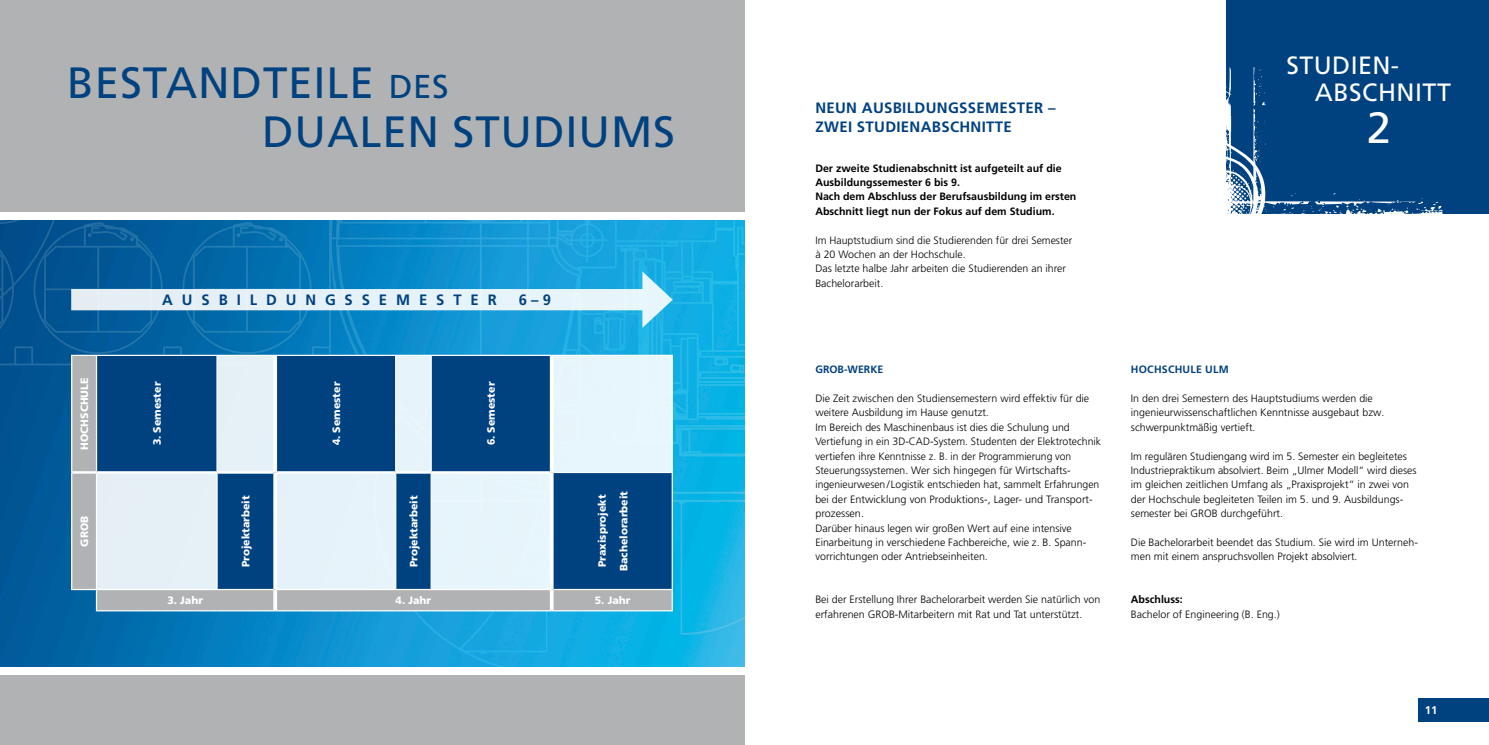
<style>
.page{position:relative;width:1489px;height:745px;background:#fff}
.page>*{position:absolute;margin:0;border:0;box-sizing:border-box;transform-origin:0 0}
.t1{font:43.75px "Frutiger LT Pro";letter-spacing:.02em;color:#004180}
.t2{font:43.75px "Frutiger LT Pro";color:#fff}
.t3{font:25px/26.2px "Frutiger LT Pro";letter-spacing:.02em;color:#fff}
.t4{font:700 15px/18.8px "Frutiger LT Pro";letter-spacing:.02em;color:#004180}
.t5{font:700 15px "Frutiger LT Pro";letter-spacing:.6em;color:#004180}
.t6{font:700 11.25px "Frutiger LT Pro";color:#fff}
.t7{font:300 10.62px/14.4px "Frutiger LT Pro";color:#000}
.t8{font:700 10.62px/14.4px "Frutiger LT Pro";color:#000}
.t9{font:900 10.62px/21.5px "Frutiger LT Pro";color:#fff;text-align:center}
.t10{font:700 10.62px "Frutiger LT Pro";letter-spacing:.02em;color:#004180}
.t11{font:700 10.62px "Frutiger LT Pro";color:#004180}
.s1{font-size:33px}
</style>
<div class="page">
<div style="left:1417px;top:697px;width:71px;height:23px;background:#004180"></div>
<img style="left:0;top:220px;width:745px;height:447px">
<div style="left:0;top:0;width:744px;height:216px;background:#b1b2b3"></div>
<div style="left:0;top:673px;width:744px;height:71px;background:#b1b2b3"></div>
<div style="left:1225px;top:0;width:263px;height:213px;background:#004180"></div>
<svg style="left:1225px;top:67px;width:217px;height:147px"></svg>
<svg style="left:72px;top:356px;width:599px;height:254px;background:#b5b6b7"></svg>
<svg style="left:97px;top:356px;width:574px;height:232px;background:#739abc"></svg>
<hr style="left:71px;top:354px;width:25px;height:2px;background:#fff">
<hr style="left:71px;top:356px;width:1px;height:116px;background:#fff">
<hr style="left:553px;top:471px;width:120px;height:2px;background:#fff">
<hr style="left:71px;top:472px;width:1px;height:116px;background:#fff">
<svg style="left:71px;top:588px;width:26px;height:21px"></svg>
<hr style="left:671px;top:589px;width:2px;height:20px;background:#fff">
<hr style="left:96px;top:609px;width:121px;height:2px;background:#fff">
<hr style="left:217px;top:609px;width:58px;height:2px;background:#fff">
<hr style="left:275px;top:609px;width:121px;height:2px;background:#fff">
<hr style="left:396px;top:609px;width:35px;height:2px;background:#fff">
<hr style="left:431px;top:609px;width:120px;height:2px;background:#fff">
<hr style="left:551px;top:609px;width:122px;height:2px;background:#fff">
<hr style="left:96px;top:473px;width:1px;height:115px;background:#fff">
<hr style="left:671px;top:356px;width:2px;height:115px;background:#fff">
<hr style="left:671px;top:473px;width:2px;height:115px;background:#fff">
<hr style="left:553px;top:588px;width:120px;height:1px;background:#fff">
<hr style="left:396px;top:354px;width:35px;height:2px;background:#fff">
<hr style="left:217px;top:354px;width:58px;height:2px;background:#fff">
<hr style="left:551px;top:354px;width:122px;height:2px;background:#fff">
<hr style="left:72px;top:471px;width:24px;height:2px;background:#fff">
<hr style="left:96px;top:356px;width:1px;height:115px;background:#fff">
<hr style="left:96px;top:354px;width:121px;height:2px;background:#fff">
<hr style="left:216px;top:356px;width:2px;height:115px;background:#fff">
<hr style="left:216px;top:473px;width:2px;height:115px;background:#fff">
<hr style="left:275px;top:354px;width:121px;height:2px;background:#fff">
<hr style="left:395px;top:356px;width:1px;height:115px;background:#fff">
<hr style="left:395px;top:473px;width:1px;height:115px;background:#fff">
<hr style="left:430px;top:473px;width:2px;height:115px;background:#fff">
<hr style="left:430px;top:356px;width:2px;height:115px;background:#fff">
<hr style="left:431px;top:354px;width:120px;height:2px;background:#fff">
<hr style="left:96px;top:588px;width:121px;height:1px;background:#fff">
<hr style="left:217px;top:588px;width:56px;height:1px;background:#fff">
<hr style="left:396px;top:588px;width:35px;height:1px;background:#fff">
<hr style="left:431px;top:588px;width:119px;height:1px;background:#fff">
<hr style="left:96px;top:471px;width:121px;height:2px;background:#fff">
<hr style="left:217px;top:471px;width:56px;height:2px;background:#fff">
<hr style="left:277px;top:471px;width:119px;height:2px;background:#fff">
<hr style="left:396px;top:471px;width:35px;height:2px;background:#fff">
<hr style="left:431px;top:471px;width:119px;height:2px;background:#fff">
<hr style="left:277px;top:588px;width:119px;height:1px;background:#fff">
<hr style="left:273px;top:356px;width:4px;height:116px;background:#fff">
<svg style="left:273px;top:472px;width:4px;height:117px"></svg>
<svg style="left:273px;top:589px;width:4px;height:20px"></svg>
<hr style="left:550px;top:356px;width:3px;height:116px;background:#fff">
<hr style="left:550px;top:472px;width:3px;height:117px;background:#fff">
<hr style="left:550px;top:589px;width:3px;height:20px;background:#fff">
<div style="left:71px;top:289px;width:582px;height:21px;background:#e5f2f9"></div>
<svg style="left:642px;top:271px;width:30px;height:56px;background:#83d3f0"></svg>
<div style="left:0;top:212px;width:744px;height:8px;background:#fff"></div>
<div style="left:0;top:667px;width:744px;height:8px;background:#fff"></div>
<h1 class="t1" style="left:67px;top:57px;width:383px">BESTANDTEILE <span class="s1">DES</span></h1>
<h1 class="t1" style="left:262px;top:106px;width:414px">DUALEN STUDIUMS</h1>
<h3 class="t5" style="left:162px;top:290px;width:336px">AUSBILDUNGSSEMESTER</h3>
<h3 class="t4" style="left:519px;top:290px;width:34px">6 – 9</h3>
<p class="t9" style="left:74px;top:449px;width:74px;rotate:-90deg">HOCHSCHULE</p>
<p class="t9" style="left:146px;top:445px;width:65px;rotate:-90deg">3. Semester</p>
<p class="t9" style="left:325px;top:445px;width:65px;rotate:-90deg">4. Semester</p>
<p class="t9" style="left:480px;top:445px;width:65px;rotate:-90deg">6. Semester</p>
<p class="t9" style="left:74px;top:546px;width:32px;rotate:-90deg">GROB</p>
<p class="t9" style="left:235px;top:567px;width:73px;rotate:-90deg">Projektarbeit</p>
<p class="t9" style="left:403px;top:567px;width:73px;rotate:-90deg">Projektarbeit</p>
<p class="t9" style="left:591px;top:570px;width:82px;rotate:-90deg">Praxisprojekt<br>Bachelorarbeit</p>
<p class="t9" style="left:167px;top:589px;width:37px">3. Jahr</p>
<p class="t9" style="left:395px;top:589px;width:37px">4. Jahr</p>
<p class="t9" style="left:594px;top:589px;width:37px">5. Jahr</p>
<h3 class="t4" style="left:815px;top:99px;width:242px">NEUN AUSBILDUNGSSEMESTER –<br>ZWEI STUDIENABSCHNITTE</h3>
<p class="t8" style="left:815px;top:161px;width:262px">Der zweite Studienabschnitt ist aufgeteilt auf die Ausbildungssemester 6 bis 9.<br>Nach dem Abschluss der Berufsausbildung im ersten Abschnitt liegt nun der Fokus auf dem Studium.</p>
<p class="t7" style="left:815px;top:233px;width:258px">Im Hauptstudium sind die Studierenden für drei Semester à 20 Wochen an der Hochschule.<br>Das letzte halbe Jahr arbeiten die Studierenden an ihrer Bachelorarbeit.</p>
<h2 class="t3" style="left:1314px;top:53px;width:137px;text-indent:-29px">STUDIEN-<br>ABSCHNITT</h2>
<h1 class="t2" style="left:1366px;top:102px;width:26px">2</h1>
<p class="t11" style="left:815px;top:363px;width:69px">GROB-WERKE</p>
<p class="t7" style="left:815px;top:391px;width:287px">Die Zeit zwischen den Studiensemestern wird effektiv für die weitere Ausbildung im Hause genutzt.<br>Im Bereich des Maschinenbaus ist dies die Schulung und Vertiefung in ein 3D-CAD-System. Studenten der Elektrotechnik vertiefen ihre Kenntnisse z. B. in der Programmierung von Steuerungssystemen. Wer sich hingegen für Wirtschafts&shy;ingenieurwesen/ Logistik entschieden hat, sammelt Erfahrungen bei der Entwicklung von Produktions-, Lager- und Transport&shy;prozessen.<br>Darüber hinaus legen wir großen Wert auf eine intensive Einarbeitung in verschiedene Fachbereiche, wie z. B. Spann&shy;vorrichtungen oder Antriebseinheiten.</p>
<p class="t7" style="left:815px;top:592px;width:286px">Bei der Erstellung Ihrer Bachelorarbeit werden Sie natürlich von erfahrenen GROB-Mitarbeitern mit Rat und Tat unterstützt.</p>
<p class="t10" style="left:1130px;top:363px;width:99px">HOCHSCHULE ULM</p>
<p class="t7" style="left:1130px;top:391px;width:255px">In den drei Semestern des Hauptstudiums werden die ingenieurwissenschaftlichen Kenntnisse ausgebaut bzw. schwerpunktmäßig vertieft.</p>
<p class="t7" style="left:1130px;top:448px;width:287px">Im regulären Studiengang wird im 5. Semester ein begleitetes Industriepraktikum absolviert. Beim „Ulmer Modell“ wird dieses im gleichen zeitlichen Umfang als „Praxisprojekt“ in zwei von der Hochschule begleiteten Teilen im 5. und 9. Ausbildungs&shy;semester bei GROB durchgeführt.</p>
<p class="t7" style="left:1130px;top:534px;width:288px">Die Bachelorarbeit beendet das Studium. Sie wird im Unterneh&shy;men mit einem anspruchsvollen Projekt absolviert.</p>
<p class="t8" style="left:1130px;top:592px;width:53px">Abschluss:</p>
<p class="t7" style="left:1130px;top:606px;width:150px">Bachelor of Engineering (B. Eng.)</p>
<p class="t6" style="left:1424px;top:702px;width:14px">11</p>
</div>
